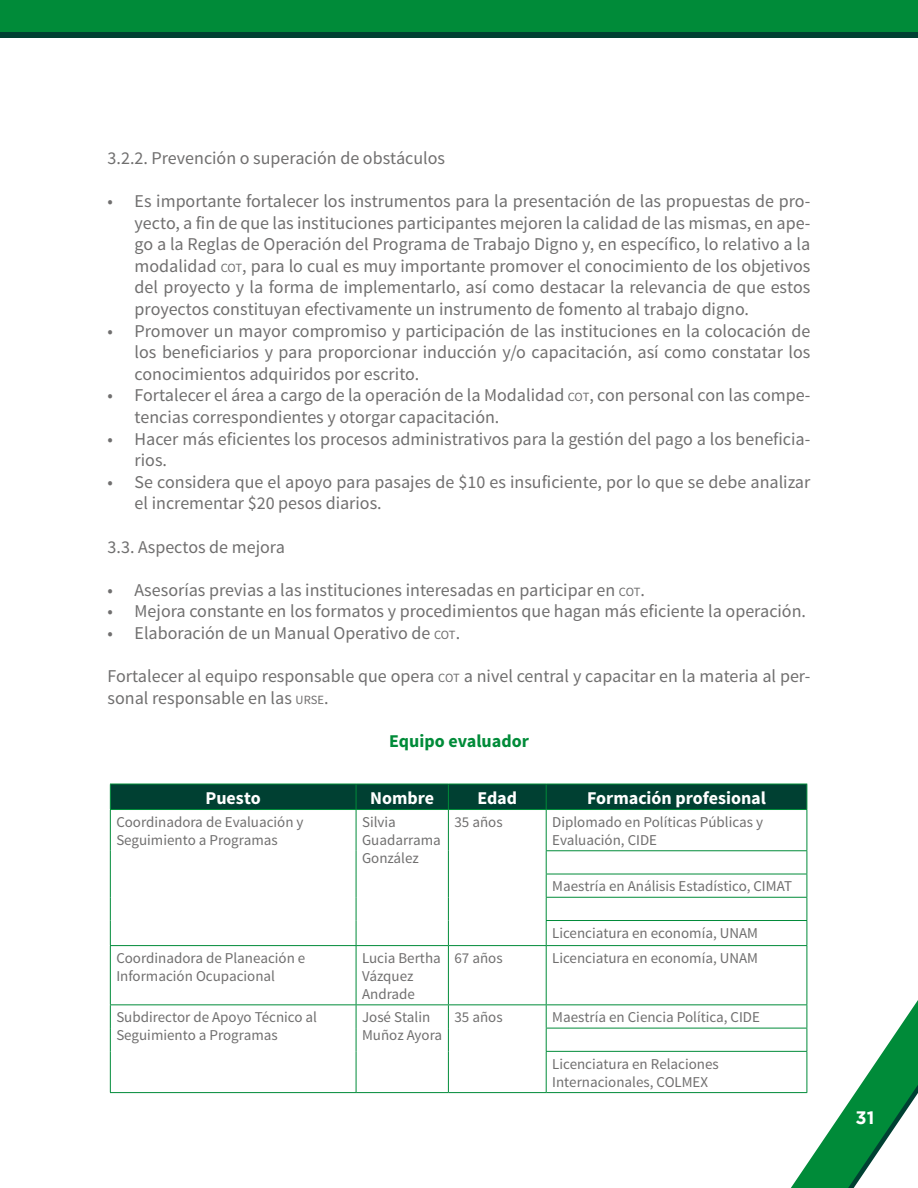
<style>
.page{position:relative;width:918px;height:1188px;background:#fff}
.page>*{position:absolute;margin:0;border:0;box-sizing:border-box;transform-origin:0 0}
.t1{font:18px/21.6px "Source Sans Pro";color:#706f6f}
.t2{font:700 18px "Source Sans Pro";color:#fff}
.t3{font:700 18px "Source Sans Pro";color:#008b39}
.t4{font:700 18px "Gotham";color:#fff}
.t5{font:15px/18px "Source Sans Pro";color:#706f6f}
.s1{font-size:12.6px}
</style>
<div class="page">
<div style="left:0;top:0;width:918px;height:35px;background:#008b39"></div>
<div style="left:0;top:32px;width:918px;height:5px;background:#004032"></div>
<div style="left:110px;top:784px;width:698px;height:26px;background:#004032"></div>
<hr style="left:110px;top:809px;width:246px;height:1px;background:#008b39">
<hr style="left:110px;top:810px;width:1px;height:41px;background:#008b39">
<hr style="left:356px;top:809px;width:92px;height:1px;background:#008b39">
<hr style="left:356px;top:810px;width:1px;height:41px;background:#008b39">
<hr style="left:448px;top:809px;width:98px;height:1px;background:#008b39">
<hr style="left:448px;top:810px;width:1px;height:41px;background:#008b39">
<svg style="left:110px;top:851px;width:1px;height:94px"></svg>
<svg style="left:356px;top:851px;width:1px;height:94px"></svg>
<svg style="left:448px;top:851px;width:1px;height:94px"></svg>
<hr style="left:546px;top:809px;width:261px;height:1px;background:#008b39">
<hr style="left:546px;top:810px;width:1px;height:40px;background:#008b39">
<hr style="left:807px;top:810px;width:1px;height:40px;background:#008b39">
<hr style="left:546px;top:850px;width:261px;height:1px;background:#008b39">
<hr style="left:546px;top:874px;width:261px;height:1px;background:#008b39">
<hr style="left:546px;top:897px;width:261px;height:1px;background:#008b39">
<hr style="left:546px;top:920px;width:261px;height:1px;background:#008b39">
<svg style="left:546px;top:851px;width:1px;height:94px"></svg>
<svg style="left:807px;top:851px;width:1px;height:94px"></svg>
<hr style="left:110px;top:945px;width:246px;height:1px;background:#008b39">
<hr style="left:110px;top:946px;width:1px;height:58px;background:#008b39">
<hr style="left:356px;top:945px;width:92px;height:1px;background:#008b39">
<hr style="left:356px;top:946px;width:1px;height:58px;background:#008b39">
<hr style="left:448px;top:945px;width:98px;height:1px;background:#008b39">
<hr style="left:448px;top:946px;width:1px;height:58px;background:#008b39">
<hr style="left:546px;top:945px;width:261px;height:1px;background:#008b39">
<hr style="left:546px;top:946px;width:1px;height:58px;background:#008b39">
<hr style="left:807px;top:946px;width:1px;height:58px;background:#008b39">
<hr style="left:110px;top:1004px;width:246px;height:1px;background:#008b39">
<hr style="left:356px;top:1004px;width:92px;height:1px;background:#008b39">
<hr style="left:448px;top:1004px;width:98px;height:1px;background:#008b39">
<svg style="left:110px;top:1005px;width:1px;height:46px"></svg>
<svg style="left:356px;top:1005px;width:1px;height:46px"></svg>
<svg style="left:448px;top:1005px;width:1px;height:46px"></svg>
<hr style="left:110px;top:1051px;width:1px;height:41px;background:#008b39">
<hr style="left:356px;top:1051px;width:1px;height:41px;background:#008b39">
<hr style="left:448px;top:1051px;width:1px;height:41px;background:#008b39">
<hr style="left:110px;top:1092px;width:246px;height:1px;background:#008b39">
<hr style="left:356px;top:1092px;width:92px;height:1px;background:#008b39">
<hr style="left:448px;top:1092px;width:98px;height:1px;background:#008b39">
<hr style="left:546px;top:1004px;width:261px;height:1px;background:#008b39">
<hr style="left:546px;top:1028px;width:261px;height:1px;background:#008b39">
<svg style="left:546px;top:1005px;width:1px;height:46px"></svg>
<svg style="left:775px;top:998px;width:143px;height:190px"></svg>
<hr style="left:546px;top:1051px;width:261px;height:1px;background:#008b39">
<hr style="left:546px;top:1052px;width:1px;height:40px;background:#008b39">
<hr style="left:807px;top:1052px;width:1px;height:40px;background:#008b39">
<hr style="left:546px;top:1092px;width:261px;height:1px;background:#008b39">
<p class="t1" style="left:108px;top:147px;width:339px">3.2.2. Prevención o superación de obstáculos</p>
<p class="t1" style="left:135px;top:191px;width:677px;text-align:justify;text-indent:-27px">• Es importante fortalecer los instrumentos para la presentación de las propuestas de pro&shy;yecto, a fin de que las instituciones participantes mejoren la calidad de las mismas, en ape&shy;go a la Reglas de Operación del Programa de Trabajo Digno y, en específico, lo relativo a la modalidad <span class="s1">COT</span>, para lo cual es muy importante promover el conocimiento de los objetivos del proyecto y la forma de implementarlo, así como destacar la relevancia de que estos proyectos constituyan efectivamente un instrumento de fomento al trabajo digno.</p>
<p class="t1" style="left:135px;top:320px;width:677px;text-align:justify;text-indent:-27px">• Promover un mayor compromiso y participación de las instituciones en la colocación de los beneficiarios y para proporcionar inducción y/o capacitación, así como constatar los conocimientos adquiridos por escrito.</p>
<p class="t1" style="left:135px;top:385px;width:677px;text-indent:-27px">• Fortalecer el área a cargo de la operación de la Modalidad <span class="s1">COT</span>, con personal con las compe&shy;tencias correspondientes y otorgar capacitación.</p>
<p class="t1" style="left:135px;top:428px;width:677px;text-indent:-27px">• Hacer más eficientes los procesos administrativos para la gestión del pago a los beneficia&shy;rios.</p>
<p class="t1" style="left:135px;top:471px;width:677px;text-indent:-27px">• Se considera que el apoyo para pasajes de $10 es insuficiente, por lo que se debe analizar el incrementar $20 pesos diarios.</p>
<p class="t1" style="left:108px;top:536px;width:179px">3.3. Aspectos de mejora</p>
<p class="t1" style="left:108px;top:579px;width:539px">• Asesorías previas a las instituciones interesadas en participar en <span class="s1">COT</span>.</p>
<p class="t1" style="left:108px;top:601px;width:700px">• Mejora constante en los formatos y procedimientos que hagan más eficiente la operación.</p>
<p class="t1" style="left:108px;top:623px;width:354px">• Elaboración de un Manual Operativo de <span class="s1">COT</span>.</p>
<p class="t1" style="left:108px;top:666px;width:704px">Fortalecer al equipo responsable que opera <span class="s1">COT</span> a nivel central y capacitar en la materia al per&shy;sonal responsable en las <span class="s1">URSE</span>.</p>
<p class="t3" style="left:389px;top:730px;width:141px">Equipo evaluador</p>
<p class="t2" style="left:206px;top:786px;width:57px">Puesto</p>
<p class="t2" style="left:370px;top:786px;width:66px">Nombre</p>
<p class="t2" style="left:477px;top:786px;width:41px">Edad</p>
<p class="t2" style="left:587px;top:786px;width:180px">Formación profesional</p>
<p class="t5" style="left:116px;top:813px;width:189px">Coordinadora de Evaluación y<br>Seguimiento a Programas</p>
<p class="t5" style="left:362px;top:813px;width:80px">Silvia<br>Guadarrama<br>González</p>
<p class="t5" style="left:454px;top:813px;width:50px">35 años</p>
<p class="t5" style="left:552px;top:813px;width:212px">Diplomado en Políticas Públicas y<br>Evaluación, CIDE</p>
<p class="t5" style="left:552px;top:878px;width:241px">Maestría en Análisis Estadístico, CIMAT</p>
<p class="t5" style="left:552px;top:924px;width:207px">Licenciatura en economía, UNAM</p>
<p class="t5" style="left:116px;top:949px;width:191px">Coordinadora de Planeación e<br>Información Ocupacional</p>
<p class="t5" style="left:362px;top:949px;width:80px">Lucia Bertha<br>Vázquez<br>Andrade</p>
<p class="t5" style="left:454px;top:949px;width:50px">67 años</p>
<p class="t5" style="left:552px;top:949px;width:207px">Licenciatura en economía, UNAM</p>
<p class="t5" style="left:116px;top:1008px;width:202px">Subdirector de Apoyo Técnico al<br>Seguimiento a Programas</p>
<p class="t5" style="left:362px;top:1008px;width:82px">José Stalin<br>Muñoz Ayora</p>
<p class="t5" style="left:454px;top:1008px;width:50px">35 años</p>
<p class="t5" style="left:552px;top:1008px;width:209px">Maestría en Ciencia Política, CIDE</p>
<p class="t5" style="left:552px;top:1055px;width:168px">Licenciatura en Relaciones<br>Internacionales, COLMEX</p>
<p class="t4" style="left:856px;top:1107px;width:20px">31</p>
</div>
